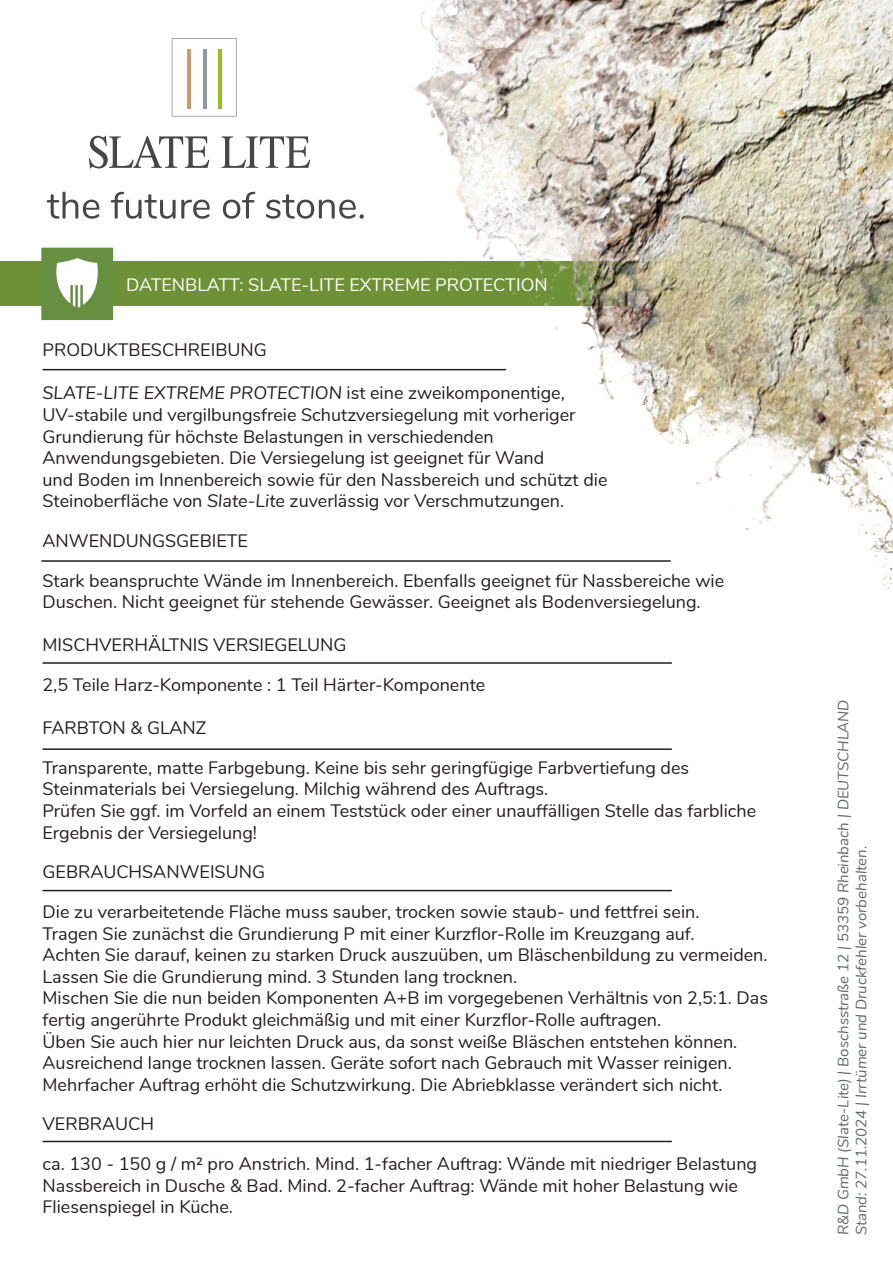
<style>
.page{position:relative;width:893px;height:1263px;background:#fff}
.page>*{position:absolute;margin:0;border:0;box-sizing:border-box;transform-origin:0 0}
.t1{font:18px/21.6px "Nunito";color:#231f20}
.t2{font:18px "Nunito";color:#fff}
.t3{font:italic 15px "Nunito";color:#626969}
.s1{font-style:italic}
</style>
<div class="page">
<div style="left:106px;top:261px;width:787px;height:45px;background:#6e9138"></div>
<img style="left:204px;top:0;width:689px;height:589px">
<svg style="left:89px;top:136px;width:120px;height:32px"></svg>
<svg style="left:221px;top:136px;width:89px;height:32px"></svg>
<svg style="left:172px;top:38px;width:65px;height:78px"></svg>
<svg style="left:47px;top:192px;width:52px;height:27px"></svg>
<svg style="left:111px;top:192px;width:99px;height:27px"></svg>
<svg style="left:223px;top:192px;width:32px;height:27px"></svg>
<svg style="left:266px;top:194px;width:98px;height:25px"></svg>
<hr style="left:43px;top:369px;width:463px;height:1px;background:#231f20">
<hr style="left:43px;top:890px;width:629px;height:1px;background:#231f20">
<svg style="left:41px;top:248px;width:72px;height:72px"></svg>
<div style="left:0;top:261px;width:41px;height:45px;background:#6e9138"></div>
<hr style="left:43px;top:748px;width:629px;height:2px;background:#231f20">
<hr style="left:41px;top:560px;width:630px;height:2px;background:#231f20">
<hr style="left:43px;top:662px;width:629px;height:2px;background:#231f20">
<hr style="left:43px;top:1141px;width:629px;height:1px;background:#231f20">
<p class="t2" style="left:126px;top:272px;width:423px">DATENBLATT: SLATE-LITE EXTREME PROTECTION</p>
<p class="t1" style="left:43px;top:338px;width:226px">PRODUKTBESCHREIBUNG</p>
<p class="t1" style="left:43px;top:381px;width:566px"><span class="s1">SLATE-LITE EXTREME PROTECTION</span> ist eine zweikomponentige, UV-stabile und vergilbungsfreie Schutzversiegelung mit vorheriger Grundierung für höchste Belastungen in verschiedenden Anwendungsgebieten. Die Versiegelung ist geeignet für Wand<br>und Boden im Innenbereich sowie für den Nassbereich und schützt die Steinoberfläche von <span class="s1">Slate-Lite</span> zuverlässig vor Verschmutzungen.</p>
<p class="t1" style="left:43px;top:529px;width:207px">ANWENDUNGSGEBIETE</p>
<p class="t1" style="left:43px;top:569px;width:683px">Stark beanspruchte Wände im Innenbereich. Ebenfalls geeignet für Nassbereiche wie<br>Duschen. Nicht geeignet für stehende Gewässer. Geeignet als Bodenversiegelung.</p>
<p class="t1" style="left:43px;top:633px;width:306px">MISCHVERHÄLTNIS VERSIEGELUNG</p>
<p class="t1" style="left:43px;top:673px;width:444px">2,5 Teile Harz-Komponente : 1 Teil Härter-Komponente</p>
<p class="t1" style="left:43px;top:716px;width:166px">FARBTON &amp; GLANZ</p>
<p class="t1" style="left:43px;top:756px;width:648px">Transparente, matte Farbgebung. Keine bis sehr geringfügige Farbvertiefung des<br>Steinmaterials bei Versiegelung. Milchig während des Auftrags.</p>
<p class="t1" style="left:43px;top:799px;width:715px">Prüfen Sie ggf. im Vorfeld an einem Teststück oder einer unauffälligen Stelle das farbliche<br>Ergebnis der Versiegelung!</p>
<p class="t1" style="left:43px;top:860px;width:224px">GEBRAUCHSANWEISUNG</p>
<p class="t1" style="left:43px;top:900px;width:659px">Die zu verarbeitetende Fläche muss sauber, trocken sowie staub- und fettfrei sein.</p>
<p class="t1" style="left:43px;top:921px;width:654px">Tragen Sie zunächst die Grundierung P mit einer Kurzflor-Rolle im Kreuzgang auf.</p>
<p class="t1" style="left:43px;top:943px;width:727px">Achten Sie darauf, keinen zu starken Druck auszuüben, um Bläschenbildung zu vermeiden.<br>Lassen Sie die Grundierung mind. 3 Stunden lang trocknen.</p>
<p class="t1" style="left:43px;top:986px;width:727px">Mischen Sie die nun beiden Komponenten A+B im vorgegebenen Verhältnis von 2,5:1. Das fertig angerührte Produkt gleichmäßig und mit einer Kurzflor-Rolle auftragen.</p>
<p class="t1" style="left:43px;top:1029px;width:696px">Üben Sie auch hier nur leichten Druck aus, da sonst weiße Bläschen entstehen können.</p>
<p class="t1" style="left:43px;top:1051px;width:691px">Ausreichend lange trocknen lassen. Geräte sofort nach Gebrauch mit Wasser reinigen.<br>Mehrfacher Auftrag erhöht die Schutzwirkung. Die Abriebklasse verändert sich nicht.</p>
<p class="t1" style="left:43px;top:1112px;width:113px">VERBRAUCH</p>
<p class="t1" style="left:43px;top:1152px;width:716px">ca. 130 - 150 g / m² pro Anstrich. Mind. 1-facher Auftrag: Wände mit niedriger Belastung<br>Nassbereich in Dusche &amp; Bad. Mind. 2-facher Auftrag: Wände mit hoher Belastung wie<br>Fliesenspiegel in Küche.</p>
<p class="t3" style="left:832px;top:1235px;width:537px;rotate:-90deg">R&amp;D GmbH (Slate-Lite) | Boschsstraße 12 | 53359 Rheinbach | DEUTSCHLAND</p>
<p class="t3" style="left:850px;top:1235px;width:391px;rotate:-90deg">Stand: 27.11.2024 | Irrtümer und Druckfehler vorbehalten.</p>
</div>
